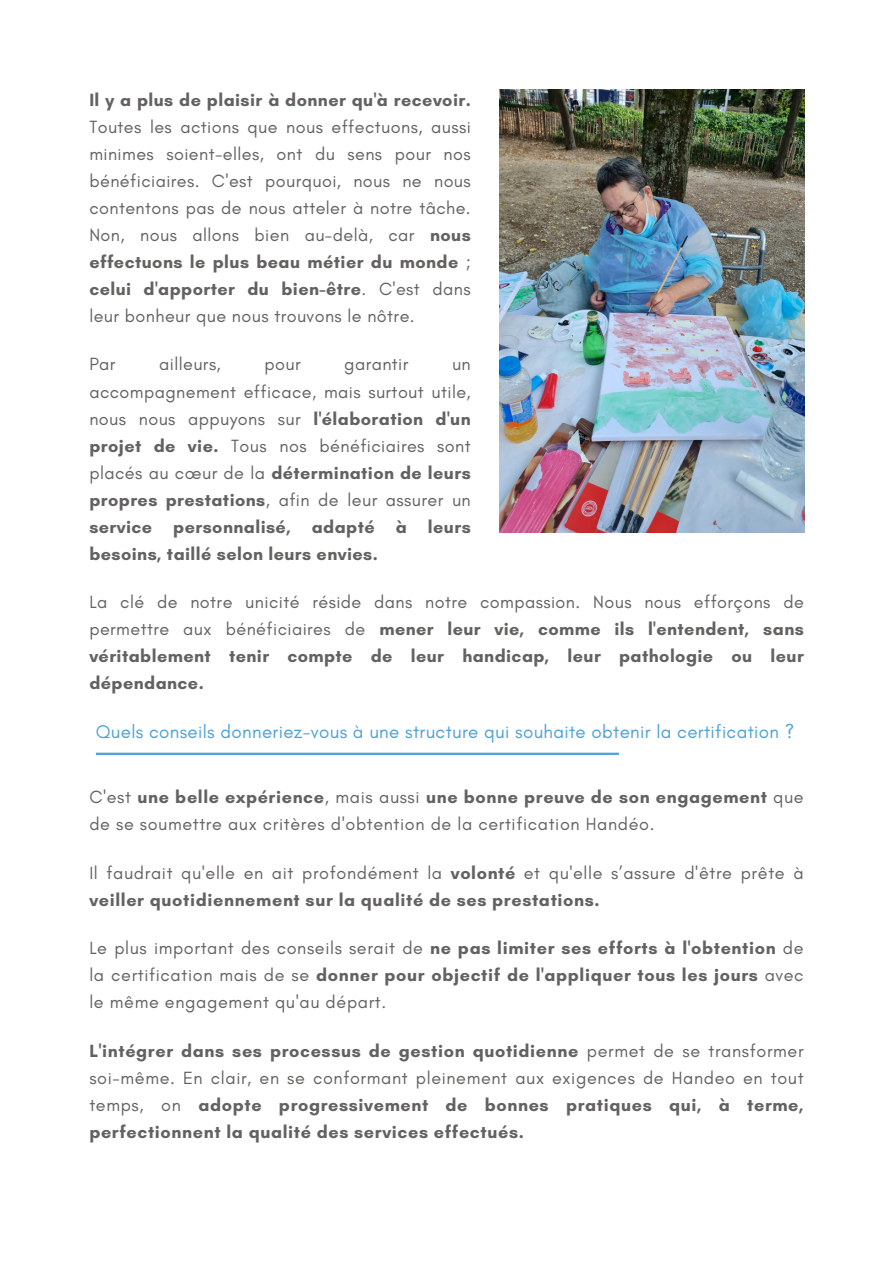
<style>
.page{position:relative;width:894px;height:1264px;background:#fff}
.page>*{position:absolute;margin:0;border:0;box-sizing:border-box;transform-origin:0 0}
.t1{font:18.75px "Glacial Indifference";letter-spacing:.02em;color:#4ca1d8}
.t2{font:18px/27px "Glacial Indifference";letter-spacing:.035em;color:#636260;text-align:justify}
.t3{font:700 18px/27px "Glacial Indifference";letter-spacing:.025em;color:#636260;text-align:justify}
.s1{font-weight:700}
.s2{font-weight:400}
</style>
<div class="page">
<img style="left:499px;top:89px;width:305px;height:444px">
<hr style="left:96px;top:752px;width:522px;height:3px;background:#4ca1d8">
<p class="t3" style="left:89px;top:86px;width:383px">Il y a plus de plaisir à donner qu'à recevoir.</p>
<p class="t2" style="left:89px;top:113px;width:383px">Toutes les actions que nous effectuons, aussi minimes soient-elles, ont du sens pour nos bénéficiaires. C'est pourquoi, nous ne nous contentons pas de nous atteler à notre tâche.<br>Non, nous allons bien au-delà, car <span class="s1">nous effectuons le plus beau métier du monde</span> ; <span class="s1">celui d'apporter du bien-être</span>. C'est dans leur bonheur que nous trouvons le nôtre.</p>
<p class="t2" style="left:89px;top:351px;width:28px">Par</p>
<p class="t2" style="left:159px;top:351px;width:63px">ailleurs,</p>
<p class="t2" style="left:264px;top:351px;width:38px">pour</p>
<p class="t2" style="left:344px;top:351px;width:66px">garantir</p>
<p class="t3" style="left:89px;top:351px;width:383px;text-indent:362px"><span class="s2">un accompagnement efficace, mais surtout utile, nous nous appuyons sur</span> l'élaboration d'un projet de vie. <span class="s2">Tous nos bénéficiaires sont placés au cœur de la</span> détermination de leurs propres prestations<span class="s2">, afin de leur assurer un </span>service personnalisé, adapté à leurs besoins, taillé selon leurs envies.</p>
<p class="t3" style="left:89px;top:588px;width:715px"><span class="s2">La clé de notre unicité réside dans notre compassion. Nous nous efforçons de permettre aux bénéficiaires de</span> mener leur vie, comme ils l'entendent, sans véritablement tenir compte de leur handicap, leur pathologie ou leur dépendance.</p>
<p class="t1" style="left:96px;top:719px;width:699px">Quels conseils donneriez-vous à une structure qui souhaite obtenir la certification ?</p>
<p class="t2" style="left:89px;top:783px;width:715px">C'est <span class="s1">une belle expérience</span>, mais aussi <span class="s1">une bonne preuve de son engagement</span> que de se soumettre aux critères d'obtention de la certification Handéo.</p>
<p class="t2" style="left:89px;top:859px;width:715px">Il faudrait qu'elle en ait profondément la <span class="s1">volonté</span> et qu'elle s’assure d'être prête à <span class="s1">veiller quotidiennement sur la qualité de ses prestations.</span></p>
<p class="t2" style="left:89px;top:934px;width:715px">Le plus important des conseils serait de <span class="s1">ne pas limiter ses efforts à l'obtention</span> de la certification mais de se <span class="s1">donner pour objectif de l'appliquer tous les jours</span> avec le même engagement qu'au départ.</p>
<p class="t3" style="left:89px;top:1037px;width:715px">L'intégrer dans ses processus de gestion quotidienne <span class="s2">permet de se transformer soi-même. En clair, en se conformant pleinement aux exigences de Handeo en tout temps, on</span> adopte progressivement de bonnes pratiques qui, à terme, perfectionnent la qualité des services effectués.</p>
</div>
